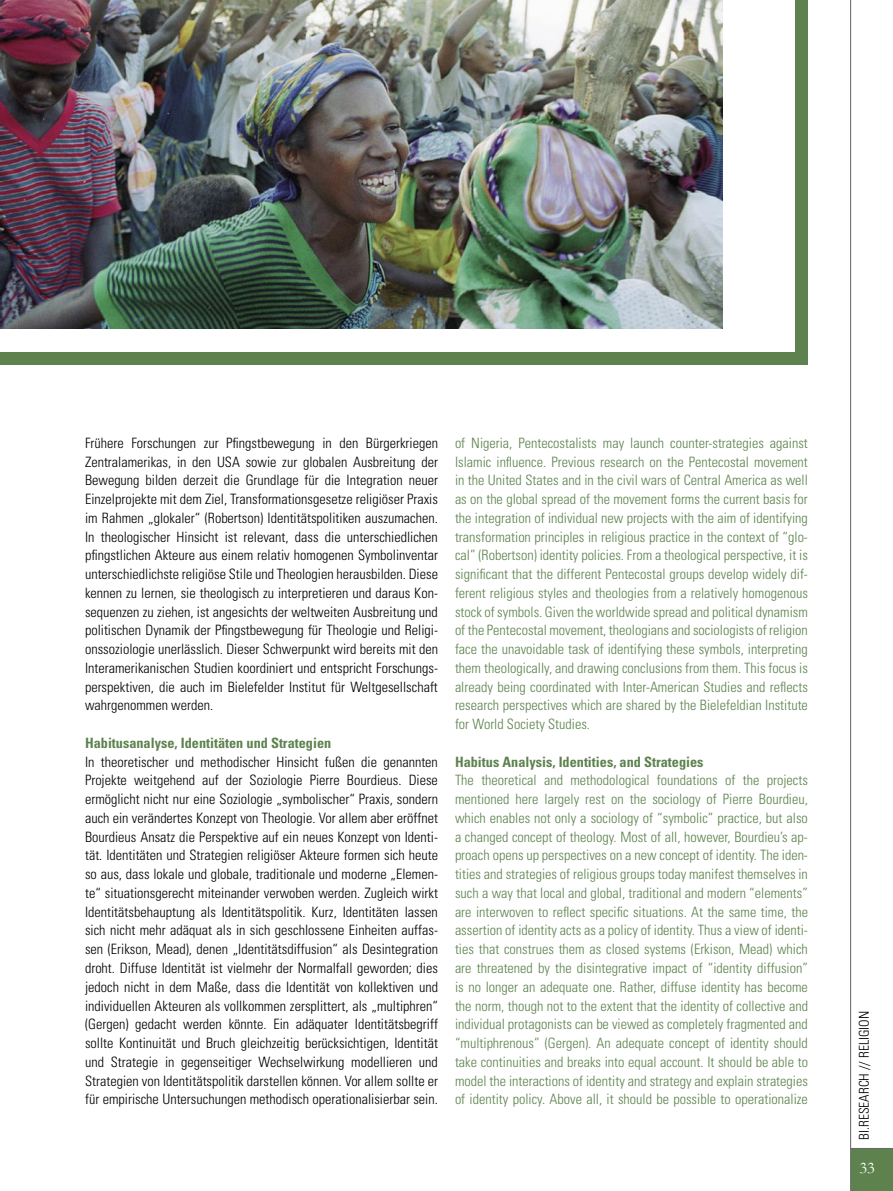
<style>
.page{position:relative;width:893px;height:1191px;background:#fff}
.page>*{position:absolute;margin:0;border:0;box-sizing:border-box;transform-origin:0 0}
.t1{font:16.5px "Garamond";color:#fff}
.Fließtext{font:300 condensed 14.25px/18.8px "Univers";color:#000;text-align:justify}
.Fließtext_englisch{font:300 condensed 14.25px/18.8px "Univers";color:#5d824d;text-align:justify}
.Fließtext_englisch-2{font:700 condensed 14.25px "Univers";color:#5d824d}
.Fließtext-2{font:700 condensed 14.25px "Univers";color:#5d824d}
.t2{font:300 condensed 13.5px "Univers";color:#000}
</style>
<div class="page">
<hr style="left:850px;top:0;width:1px;height:1191px;background:#636363">
<div style="left:851px;top:1148px;width:42px;height:43px;background:#5d824d"></div>
<img style="left:0;top:0;width:723px;height:329px">
<div style="left:795px;top:0;width:13px;height:362px;background:#5d824d"></div>
<div style="left:0;top:352px;width:808px;height:12px;background:#5d824d"></div>
<p class="Fließtext" style="left:85px;top:433px;width:354px">Frühere Forschungen zur Pfingstbewegung in den Bürgerkriegen Zentralamerikas, in den USA sowie zur globalen Ausbreitung der Bewegung bilden derzeit die Grundlage für die Integration neuer Einzelprojekte mit dem Ziel, Transformationsgesetze religiöser Praxis im Rahmen „glokaler“ (Robertson) Identitätspolitiken auszumachen.<br>In theologischer Hinsicht ist relevant, dass die unterschiedlichen pfingstlichen Akteure aus einem relativ homogenen Symbolinventar unterschiedlichste religiöse Stile und Theologien herausbilden. Diese kennen zu lernen, sie theologisch zu interpretieren und daraus Kon&shy;sequenzen zu ziehen, ist angesichts der weltweiten Ausbreitung und politischen Dynamik der Pfingstbewegung für Theologie und Religi&shy;onssoziologie unerlässlich. Dieser Schwerpunkt wird bereits mit den Interamerikanischen Studien koordiniert und entspricht Forschungs&shy;perspektiven, die auch im Bielefelder Institut für Weltgesellschaft wahrgenommen werden.</p>
<p class="Fließtext-2" style="left:85px;top:734px;width:248px">Habitusanalyse, Identitäten und Strategien</p>
<p class="Fließtext" style="left:85px;top:752px;width:354px">In theoretischer und methodischer Hinsicht fußen die genannten Projekte weitgehend auf der Soziologie Pierre Bourdieus. Diese ermöglicht nicht nur eine Soziologie „symbolischer“ Praxis, sondern auch ein verändertes Konzept von Theologie. Vor allem aber eröffnet Bourdieus Ansatz die Perspektive auf ein neues Konzept von Identi&shy;tät. Identitäten und Strategien religiöser Akteure formen sich heute so aus, dass lokale und globale, traditionale und moderne „Elemen&shy;te“ situationsgerecht miteinander verwoben werden. Zugleich wirkt Identitätsbehauptung als Identitätspolitik. Kurz, Identitäten lassen sich nicht mehr adäquat als in sich geschlossene Einheiten auffas&shy;sen (Erikson, Mead), denen „Identitätsdiffusion“ als Desintegration droht. Diffuse Identität ist vielmehr der Normalfall geworden; dies jedoch nicht in dem Maße, dass die Identität von kollektiven und individuellen Akteuren als vollkommen zersplittert, als „multiphren“ (Gergen) gedacht werden könnte. Ein adäquater Identitätsbegriff sollte Kontinuität und Bruch gleichzeitig berücksichtigen, Identität und Strategie in gegenseitiger Wechselwirkung modellieren und Strategien von Identitätspolitik darstellen können. Vor allem sollte er für empirische Untersuchungen methodisch operationalisierbar sein.</p>
<p class="Fließtext_englisch" style="left:455px;top:433px;width:354px">of Nigeria, Pentecostalists may launch counter-strategies against Islamic influence. Previous research on the Pentecostal movement in the United States and in the civil wars of Central America as well as on the global spread of the movement forms the current basis for the integration of individual new projects with the aim of identifying transformation principles in religious practice in the context of “glo&shy;cal” (Robertson) identity policies. From a theological perspective, it is significant that the different Pentecostal groups develop widely dif&shy;ferent religious styles and theologies from a relatively homogenous stock of symbols. Given the worldwide spread and political dynamism of the Pentecostal movement, theologians and sociologists of religion face the unavoidable task of identifying these symbols, interpreting them theologically, and drawing conclusions from them. This focus is already being coordinated with Inter-American Studies and reflects research perspectives which are shared by the Bielefeldian Institute for World Society Studies.</p>
<p class="Fließtext_englisch-2" style="left:455px;top:753px;width:250px">Habitus Analysis, Identities, and Strategies</p>
<p class="Fließtext_englisch" style="left:455px;top:771px;width:354px">The theoretical and methodological foundations of the projects mentioned here largely rest on the sociology of Pierre Bourdieu, which enables not only a sociology of “symbolic” practice, but also a changed concept of theology. Most of all, however, Bourdieu’s ap&shy;proach opens up perspectives on a new concept of identity. The iden&shy;tities and strategies of religious groups today manifest themselves in such a way that local and global, traditional and modern “elements” are interwoven to reflect specific situations. At the same time, the assertion of identity acts as a policy of identity. Thus a view of identi&shy;ties that construes them as closed systems (Erkison, Mead) which are threatened by the disintegrative impact of “identity diffusion” is no longer an adequate one. Rather, diffuse identity has become the norm, though not to the extent that the identity of collective and individual protagonists can be viewed as completely fragmented and “multiphrenous” (Gergen). An adequate concept of identity should take continuities and breaks into equal account. It should be able to model the interactions of identity and strategy and explain strategies of identity policy. Above all, it should be possible to operationalize</p>
<p class="t2" style="left:856px;top:1140px;width:130px;rotate:-90deg">BI.RESEARCH // RELIGION</p>
<p class="t1" style="left:859px;top:1156px;width:17px">33</p>
</div>
